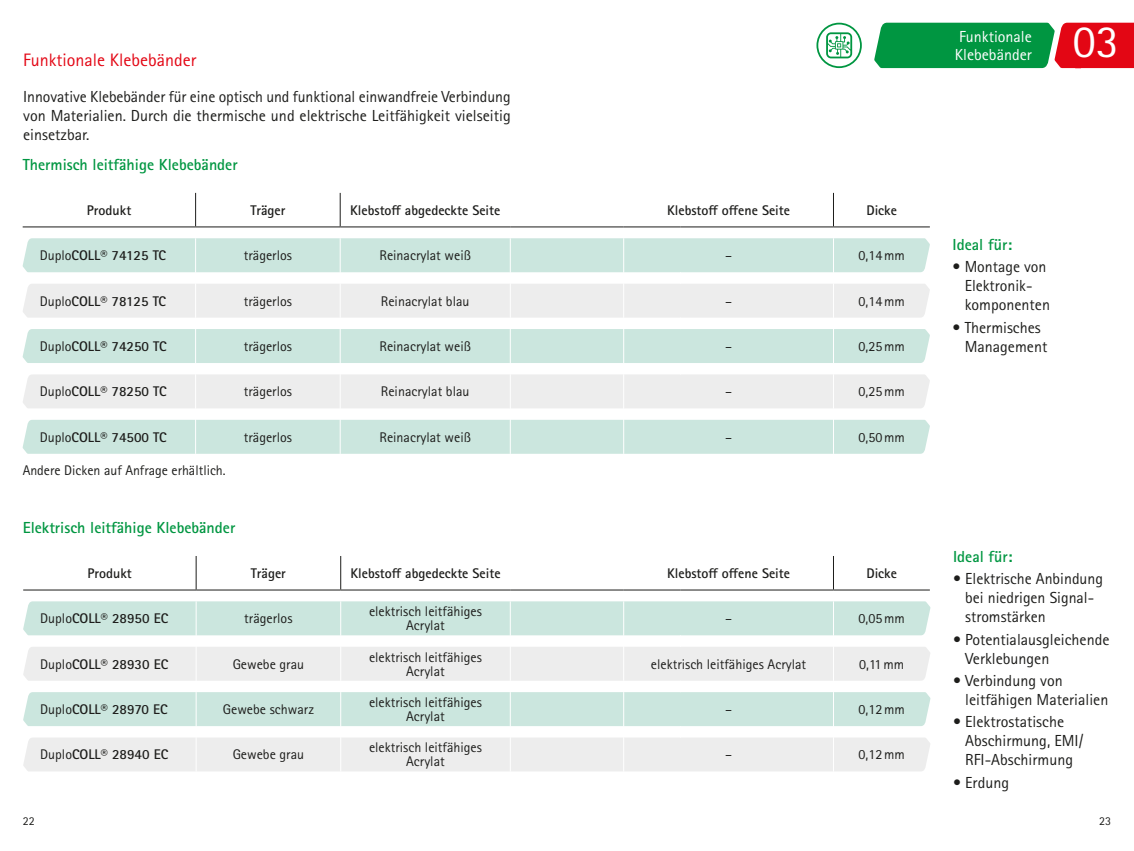
<style>
.page{position:relative;width:1134px;height:851px;background:#fff}
.page>*{position:absolute;margin:0;border:0;box-sizing:border-box;transform-origin:0 0}
.A_Fliesstext{font:46px "Rotis Sans Serif Std";color:#fff}
.A_Fliesstext-2{font:18px "Rotis Sans Serif Std";color:#e30614}
.A_Fliesstext-3{font:16px/19px "Rotis Sans Serif Std";color:#1d1d1b}
.A_Fliesstext-4{font:700 16px "Rotis Sans Serif Std";color:#009641}
.A_Headline{font:16px/18px "Rotis Sans Serif Std";color:#fff}
.A_Fliesstext-5{font:14px/14px "Rotis Sans Serif Std";color:#1d1d1b;text-align:center}
.t1{font:700 14px "Rotis Sans Serif Std";color:#1d1d1b}
.t2{font:12px "Rotis Sans Serif Std";color:#1d1d1b}
.s1{font-weight:400}
</style>
<div class="page">
<svg style="left:874px;top:23px;width:260px;height:45px;background:#4d713c"></svg>
<svg style="left:816px;top:23px;width:46px;height:45px"></svg>
<hr style="left:195px;top:193px;width:1px;height:33px;background:#1d1d1b">
<hr style="left:340px;top:193px;width:1px;height:33px;background:#1d1d1b">
<hr style="left:833px;top:193px;width:1px;height:33px;background:#1d1d1b">
<hr style="left:23px;top:226px;width:173px;height:1px;background:#1d1d1b">
<hr style="left:196px;top:226px;width:144px;height:1px;background:#1d1d1b">
<hr style="left:340px;top:226px;width:170px;height:1px;background:#1d1d1b">
<hr style="left:510px;top:226px;width:114px;height:1px;background:#1d1d1b">
<hr style="left:624px;top:226px;width:56px;height:1px;background:#1d1d1b">
<hr style="left:680px;top:226px;width:153px;height:1px;background:#1d1d1b">
<hr style="left:833px;top:226px;width:97px;height:1px;background:#1d1d1b">
<svg style="left:23px;top:238px;width:907px;height:215px"></svg>
<hr style="left:195px;top:420px;width:1px;height:34px;background:#fff">
<hr style="left:340px;top:420px;width:1px;height:34px;background:#fff">
<hr style="left:510px;top:420px;width:1px;height:34px;background:#fff">
<hr style="left:623px;top:420px;width:1px;height:34px;background:#fff">
<hr style="left:833px;top:420px;width:1px;height:34px;background:#fff">
<hr style="left:196px;top:556px;width:1px;height:33px;background:#1d1d1b">
<hr style="left:340px;top:556px;width:1px;height:33px;background:#1d1d1b">
<hr style="left:833px;top:556px;width:1px;height:33px;background:#1d1d1b">
<hr style="left:23px;top:589px;width:173px;height:1px;background:#1d1d1b">
<hr style="left:196px;top:589px;width:145px;height:1px;background:#1d1d1b">
<hr style="left:341px;top:589px;width:169px;height:1px;background:#1d1d1b">
<hr style="left:510px;top:589px;width:114px;height:1px;background:#1d1d1b">
<hr style="left:624px;top:589px;width:56px;height:1px;background:#1d1d1b">
<hr style="left:680px;top:589px;width:153px;height:1px;background:#1d1d1b">
<hr style="left:833px;top:589px;width:97px;height:1px;background:#1d1d1b">
<svg style="left:23px;top:601px;width:907px;height:170px"></svg>
<hr style="left:196px;top:737px;width:1px;height:34px;background:#fff">
<hr style="left:340px;top:737px;width:1px;height:34px;background:#fff">
<hr style="left:510px;top:737px;width:1px;height:34px;background:#fff">
<hr style="left:623px;top:737px;width:1px;height:34px;background:#fff">
<hr style="left:833px;top:737px;width:1px;height:34px;background:#fff">
<p class="A_Fliesstext-2" style="left:23px;top:50px;width:175px">Funktionale Klebebänder</p>
<p class="A_Fliesstext-3" style="left:23px;top:87px;width:489px;text-align:justify">Innovative Klebebänder für eine optisch und funktional einwandfreie Verbindung von Materialien. Durch die thermische und elektrische Leitfähigkeit vielseitig einsetzbar.</p>
<p class="A_Fliesstext-4" style="left:23px;top:154px;width:217px">Thermisch leitfähige Klebebänder</p>
<p class="t1" style="left:87px;top:201px;width:46px">Produkt</p>
<p class="t1" style="left:250px;top:201px;width:36px">Träger</p>
<p class="t1" style="left:350px;top:201px;width:152px">Klebstoff abgedeckte Seite</p>
<p class="t1" style="left:667px;top:201px;width:124px">Klebstoff offene Seite</p>
<p class="t1" style="left:866px;top:201px;width:32px">Dicke</p>
<p class="t1" style="left:40px;top:246px;width:128px"><span class="s1">Duplo</span>COLL® 74125 TC</p>
<p class="A_Fliesstext-5" style="left:244px;top:248px;width:50px">trägerlos</p>
<p class="A_Fliesstext-5" style="left:379px;top:248px;width:93px">Reinacrylat weiß</p>
<p class="A_Fliesstext-5" style="left:725px;top:248px;width:8px">–</p>
<p class="A_Fliesstext-5" style="left:858px;top:248px;width:48px">0,14mm</p>
<p class="t1" style="left:40px;top:292px;width:128px"><span class="s1">Duplo</span>COLL® 78125 TC</p>
<p class="A_Fliesstext-5" style="left:244px;top:294px;width:50px">trägerlos</p>
<p class="A_Fliesstext-5" style="left:381px;top:294px;width:90px">Reinacrylat blau</p>
<p class="A_Fliesstext-5" style="left:725px;top:294px;width:8px">–</p>
<p class="A_Fliesstext-5" style="left:858px;top:294px;width:48px">0,14mm</p>
<p class="t1" style="left:40px;top:337px;width:128px"><span class="s1">Duplo</span>COLL® 74250 TC</p>
<p class="A_Fliesstext-5" style="left:244px;top:339px;width:50px">trägerlos</p>
<p class="A_Fliesstext-5" style="left:379px;top:339px;width:93px">Reinacrylat weiß</p>
<p class="A_Fliesstext-5" style="left:725px;top:339px;width:8px">–</p>
<p class="A_Fliesstext-5" style="left:858px;top:339px;width:48px">0,25mm</p>
<p class="t1" style="left:40px;top:382px;width:128px"><span class="s1">Duplo</span>COLL® 78250 TC</p>
<p class="A_Fliesstext-5" style="left:244px;top:384px;width:50px">trägerlos</p>
<p class="A_Fliesstext-5" style="left:381px;top:384px;width:90px">Reinacrylat blau</p>
<p class="A_Fliesstext-5" style="left:725px;top:384px;width:8px">–</p>
<p class="A_Fliesstext-5" style="left:858px;top:384px;width:48px">0,25mm</p>
<p class="t1" style="left:40px;top:428px;width:128px"><span class="s1">Duplo</span>COLL® 74500 TC</p>
<p class="A_Fliesstext-5" style="left:244px;top:430px;width:50px">trägerlos</p>
<p class="A_Fliesstext-5" style="left:379px;top:430px;width:93px">Reinacrylat weiß</p>
<p class="A_Fliesstext-5" style="left:725px;top:430px;width:8px">–</p>
<p class="A_Fliesstext-5" style="left:858px;top:430px;width:48px">0,50mm</p>
<p class="A_Fliesstext-5" style="left:23px;top:463px;width:205px">Andere Dicken auf Anfrage erhältlich.</p>
<p class="A_Fliesstext-4" style="left:23px;top:517px;width:214px">Elektrisch leitfähige Klebebänder</p>
<p class="t1" style="left:87px;top:564px;width:46px">Produkt</p>
<p class="t1" style="left:251px;top:564px;width:36px">Träger</p>
<p class="t1" style="left:350px;top:564px;width:152px">Klebstoff abgedeckte Seite</p>
<p class="t1" style="left:667px;top:564px;width:124px">Klebstoff offene Seite</p>
<p class="t1" style="left:866px;top:564px;width:32px">Dicke</p>
<p class="t1" style="left:40px;top:609px;width:130px"><span class="s1">Duplo</span>COLL® 28950 EC</p>
<p class="A_Fliesstext-5" style="left:244px;top:611px;width:50px">trägerlos</p>
<p class="A_Fliesstext-5" style="left:369px;top:604px;width:115px">elektrisch leitfähiges<br>Acrylat</p>
<p class="A_Fliesstext-5" style="left:725px;top:611px;width:8px">–</p>
<p class="A_Fliesstext-5" style="left:858px;top:611px;width:48px">0,05mm</p>
<p class="t1" style="left:40px;top:655px;width:130px"><span class="s1">Duplo</span>COLL® 28930 EC</p>
<p class="A_Fliesstext-5" style="left:233px;top:657px;width:73px">Gewebe grau</p>
<p class="A_Fliesstext-5" style="left:369px;top:650px;width:115px">elektrisch leitfähiges<br>Acrylat</p>
<p class="A_Fliesstext-5" style="left:651px;top:657px;width:157px">elektrisch leitfähiges Acrylat</p>
<p class="A_Fliesstext-5" style="left:859px;top:657px;width:46px">0,11mm</p>
<p class="t1" style="left:40px;top:700px;width:129px"><span class="s1">Duplo</span>COLL® 28970 EC</p>
<p class="A_Fliesstext-5" style="left:223px;top:702px;width:93px">Gewebe schwarz</p>
<p class="A_Fliesstext-5" style="left:369px;top:695px;width:115px">elektrisch leitfähiges<br>Acrylat</p>
<p class="A_Fliesstext-5" style="left:725px;top:702px;width:8px">–</p>
<p class="A_Fliesstext-5" style="left:858px;top:702px;width:48px">0,12mm</p>
<p class="t1" style="left:40px;top:745px;width:130px"><span class="s1">Duplo</span>COLL® 28940 EC</p>
<p class="A_Fliesstext-5" style="left:233px;top:747px;width:73px">Gewebe grau</p>
<p class="A_Fliesstext-5" style="left:369px;top:740px;width:115px">elektrisch leitfähiges<br>Acrylat</p>
<p class="A_Fliesstext-5" style="left:725px;top:747px;width:8px">–</p>
<p class="A_Fliesstext-5" style="left:858px;top:747px;width:48px">0,12mm</p>
<p class="A_Headline" style="left:955px;top:28px;width:79px">Funktionale<br>Klebebänder</p>
<p class="A_Fliesstext" style="left:1073px;top:15px;width:47px">03</p>
<p class="A_Fliesstext-4" style="left:952px;top:234px;width:61px">Ideal für:</p>
<p class="A_Fliesstext-3" style="left:965px;top:257px;width:87px;text-indent:-12px">• Montage von<br>Elektronik&shy;komponenten</p>
<p class="A_Fliesstext-3" style="left:965px;top:318px;width:84px;text-indent:-12px">• Thermisches<br>Management</p>
<p class="A_Fliesstext-4" style="left:953px;top:546px;width:61px">Ideal für:</p>
<p class="A_Fliesstext-3" style="left:965px;top:569px;width:139px;text-indent:-12px">• Elektrische Anbindung bei niedrigen Signal&shy;stromstärken</p>
<p class="A_Fliesstext-3" style="left:965px;top:629px;width:146px;text-indent:-12px">• Potentialausgleichende<br>Verklebungen</p>
<p class="A_Fliesstext-3" style="left:965px;top:671px;width:145px;text-indent:-12px">• Verbindung von leitfähigen Materialien</p>
<p class="A_Fliesstext-3" style="left:965px;top:712px;width:120px;text-indent:-12px">• Elektrostatische<br>Abschirmung, EMI/<br>RFI-Abschirmung</p>
<p class="A_Fliesstext-3" style="left:953px;top:773px;width:57px">• Erdung</p>
<p class="t2" style="left:23px;top:814px;width:13px">22</p>
<p class="t2" style="left:1099px;top:814px;width:13px">23</p>
</div>
